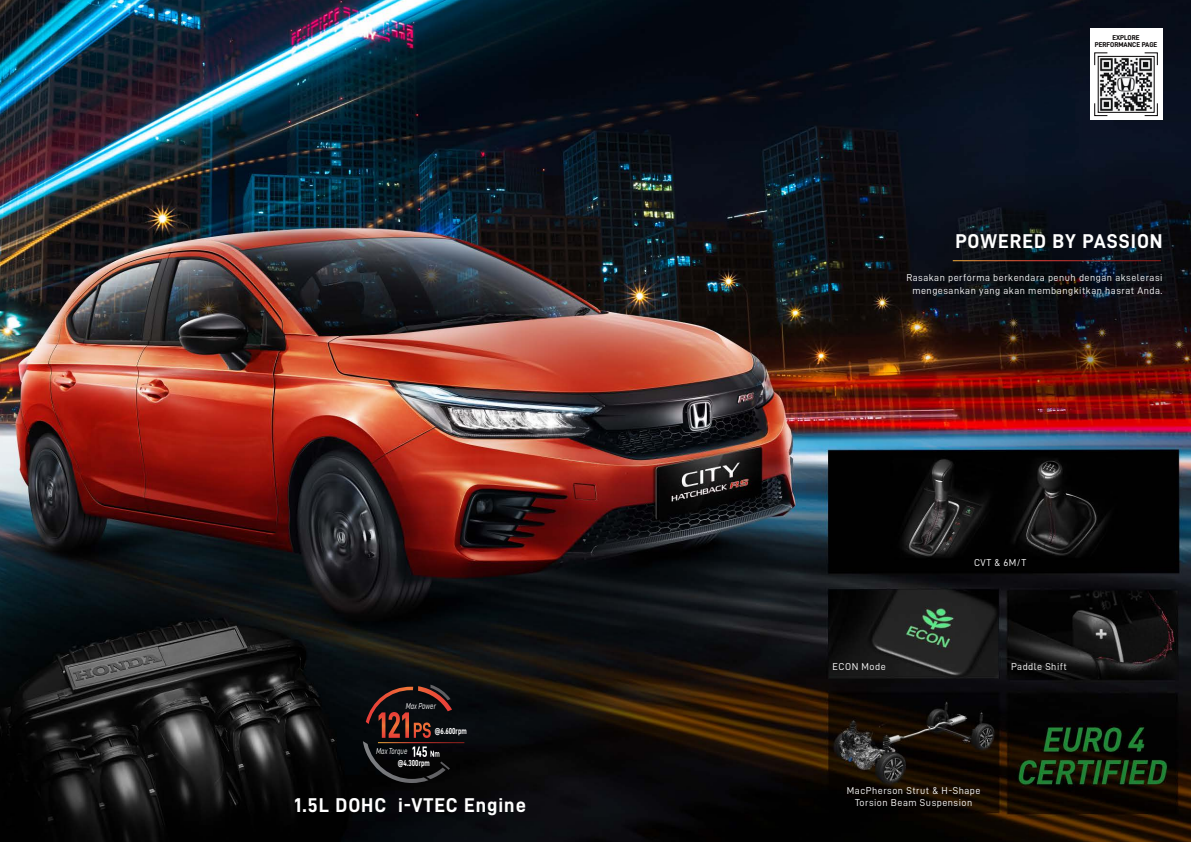
<style>
.page{position:relative;width:1191px;height:842px;background:#fff}
.page>*{position:absolute;margin:0;border:0;box-sizing:border-box;transform-origin:0 0}
.t1{font:20px "D DIN Bold";letter-spacing:.05em;color:#fff}
.t2{font:10px/12px "D DIN";letter-spacing:.05em;color:#fff;text-align:center}
.t3{font:8.7px "D DIN Bold";color:#fff;scale:.76 1}
.t4{font:8.7px "D DIN Italic";color:#fff;scale:.76 1}
.t5{font:7px/7px "D DIN Bold";letter-spacing:-.01em;color:#080505;text-align:center}
</style>
<div class="page">
<img style="left:0;top:0;width:1191px;height:842px">
<div style="left:1090px;top:29px;width:72px;height:91px;background:#fff"></div>
<img style="left:1097px;top:58px;width:55px;height:53px">
<div style="left:1098px;top:56px;width:56px;height:57px;border:1px solid #080505"></div>
<svg style="left:1094px;top:52px;width:14px;height:14px"></svg>
<svg style="left:1144px;top:103px;width:13px;height:13px"></svg>
<svg style="left:1144px;top:52px;width:13px;height:14px"></svg>
<svg style="left:1094px;top:103px;width:14px;height:13px"></svg>
<svg style="left:952px;top:261px;width:209px;height:1px"></svg>
<hr style="left:952px;top:260px;width:209px;height:1px;background:#fff">
<hr style="left:378px;top:743px;width:86px;height:1px;background:#1f0e10">
<hr style="left:378px;top:742px;width:86px;height:1px;background:#fff">
<svg style="left:363px;top:685px;width:89px;height:98px;background:#271918"></svg>
<p class="t4" style="left:406px;top:701px;width:41px">Max Power</p>
<p class="t4" style="left:376px;top:747px;width:42px">Max Torque</p>
<p class="t3" style="left:435px;top:726px;width:44px">@6.600rpm</p>
<p class="t3" style="left:398px;top:758px;width:44px">@4.300rpm</p>
<h1 class="t1" style="left:294px;top:794px;width:233px">1.5L DOHC i-VTEC Engine</h1>
<p class="t5" style="left:1094px;top:34px;width:64px">EXPLORE<br>PERFORMANCE PAGE</p>
<h1 class="t1" style="left:955px;top:230px;width:209px">POWERED BY PASSION</h1>
<p class="t2" style="left:906px;top:271px;width:258px;line-height:13px;text-align:right">Rasakan performa berkendara penuh dengan akselerasi mengesankan yang akan membangkitkan hasrat Anda.</p>
<p class="t2" style="left:832px;top:660px;width:55px">ECON Mode</p>
<p class="t2" style="left:974px;top:556px;width:54px">CVT &amp; 6M/T</p>
<p class="t2" style="left:1011px;top:660px;width:57px">Paddle Shift</p>
<p class="t2" style="left:847px;top:784px;width:135px">MacPherson Strut &amp; H-Shape<br>Torsion Beam Suspension</p>
</div>
